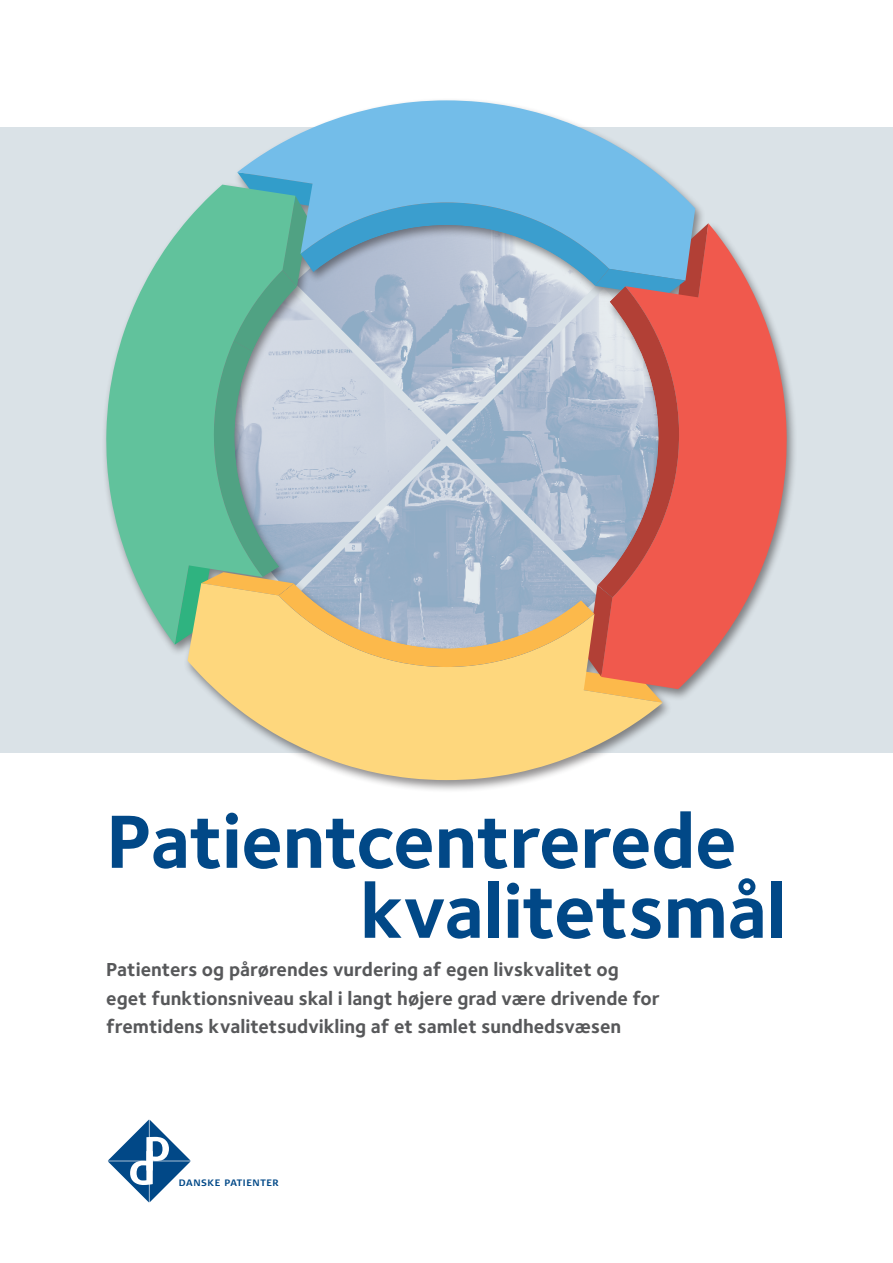
<style>
.page{position:relative;width:893px;height:1263px;background:#fff}
.page>*{position:absolute;margin:0;border:0;box-sizing:border-box;transform-origin:0 0}
.t1{font:700 78px/69.9px "Foundry Sterling";letter-spacing:-.01em;color:#014887}
.t2{font:700 19.5px/28.5px "Foundry Sterling";color:#57585a}
.t3{font:700 9.3px "Signa Normal";letter-spacing:.06em;color:#014887}
</style>
<div class="page">
<div style="left:0;top:128px;width:893px;height:625px;background:#dae2e7"></div>
<div style="left:102px;top:98px;width:696px;height:695px;background:#231f20;opacity:.5"></div>
<svg style="left:237px;top:100px;width:458px;height:72px;fill:#73bde9"></svg>
<svg style="left:106px;top:185px;width:69px;height:460px;fill:#61c29c"></svg>
<svg style="left:175px;top:172px;width:533px;height:531px"></svg>
<svg style="left:601px;top:223px;width:186px;height:466px;fill:#f0594d"></svg>
<svg style="left:188px;top:583px;width:475px;height:197px;background:#e7c791"></svg>
<svg style="left:108px;top:1119px;width:83px;height:84px"></svg>
<h1 class="t1" style="left:360px;top:805px;width:428px;text-indent:-254px">Patientcentrerede kvalitetsmål</h1>
<p class="t2" style="left:106px;top:955px;width:555px">Patienters og pårørendes vurdering af egen livskvalitet og eget funktionsniveau skal i langt højere grad være drivende for fremtidens kvalitetsudvikling af et samlet sundhedsvæsen</p>
<p class="t3" style="left:179px;top:1178px;width:102px">DANSKE PATIENTER</p>
</div>
